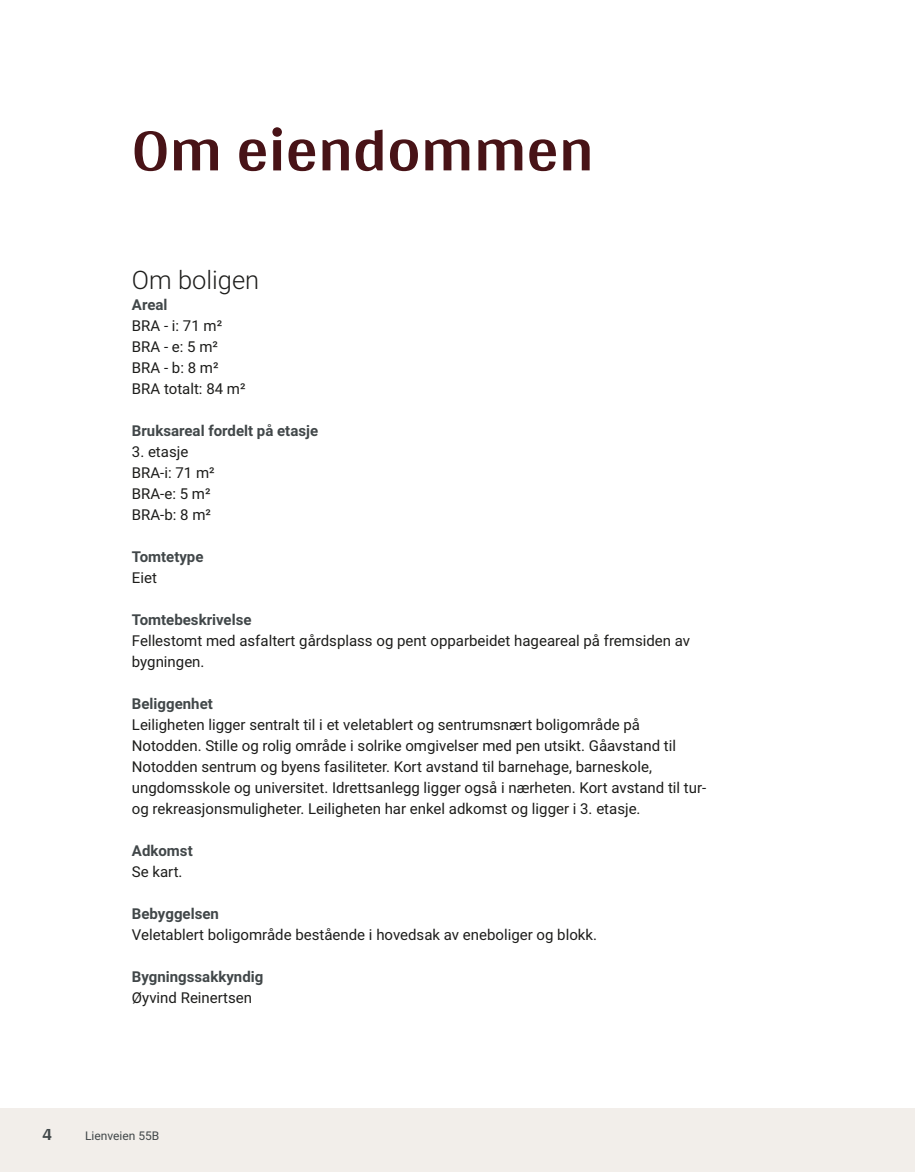
<style>
.page{position:relative;width:915px;height:1172px;background:#fff}
.page>*{position:absolute;margin:0;border:0;box-sizing:border-box;transform-origin:0 0}
.t1{font:700 63px "Arya";color:#481317}
.t2{font:300 25.5px "Roboto Vitec";color:#1d1d1b}
.t3{font:700 18px "Arya";color:#414749}
.t4{font:15px/21px "Roboto Vitec";color:#1d1d1b}
.t5{font:700 15px "Roboto Vitec";color:#414749}
.t6{font:12px "Roboto Vitec";color:#414749}
</style>
<div class="page">
<div style="left:0;top:1108px;width:914px;height:64px;background:#f2eeea"></div>
<h1 class="t1" style="left:132px;top:112px;width:463px">Om eiendommen</h1>
<h2 class="t2" style="left:132px;top:262px;width:129px">Om boligen</h2>
<p class="t5" style="left:132px;top:294px;width:37px">Areal</p>
<p class="t4" style="left:132px;top:314px;width:115px">BRA ‑ i: 71 m²<br>BRA ‑ e: 5 m²<br>BRA ‑ b: 8 m²<br>BRA totalt: 84 m²</p>
<p class="t5" style="left:132px;top:420px;width:188px">Bruksareal fordelt på etasje</p>
<p class="t4" style="left:132px;top:440px;width:84px">3. etasje<br>BRA‑i: 71 m²<br>BRA‑e: 5 m²<br>BRA‑b: 8 m²</p>
<p class="t5" style="left:132px;top:546px;width:73px">Tomtetype</p>
<p class="t4" style="left:132px;top:566px;width:27px">Eiet</p>
<p class="t5" style="left:132px;top:609px;width:121px">Tomtebeskrivelse</p>
<p class="t4" style="left:132px;top:629px;width:559px">Fellestomt med asfaltert gårdsplass og pent opparbeidet hageareal på fremsiden av bygningen.</p>
<p class="t5" style="left:132px;top:693px;width:82px">Beliggenhet</p>
<p class="t4" style="left:132px;top:713px;width:575px">Leiligheten ligger sentralt til i et veletablert og sentrumsnært boligområde på Notodden. Stille og rolig område i solrike omgivelser med pen utsikt. Gåavstand til Notodden sentrum og byens fasiliteter. Kort avstand til barnehage, barneskole, ungdomsskole og universitet. Idrettsanlegg ligger også i nærheten. Kort avstand til tur‑ og rekreasjonsmuligheter. Leiligheten har enkel adkomst og ligger i 3. etasje.</p>
<p class="t5" style="left:132px;top:840px;width:62px">Adkomst</p>
<p class="t4" style="left:132px;top:860px;width:52px">Se kart.</p>
<p class="t5" style="left:132px;top:903px;width:88px">Bebyggelsen</p>
<p class="t4" style="left:132px;top:923px;width:466px">Veletablert boligområde bestående i hovedsak av eneboliger og blokk.</p>
<p class="t5" style="left:132px;top:966px;width:133px">Bygningssakkyndig</p>
<p class="t4" style="left:132px;top:986px;width:122px">Øyvind Reinertsen</p>
<p class="t3" style="left:43px;top:1123px;width:11px">4</p>
<p class="t6" style="left:85px;top:1127px;width:76px">Lienveien 55B</p>
</div>
